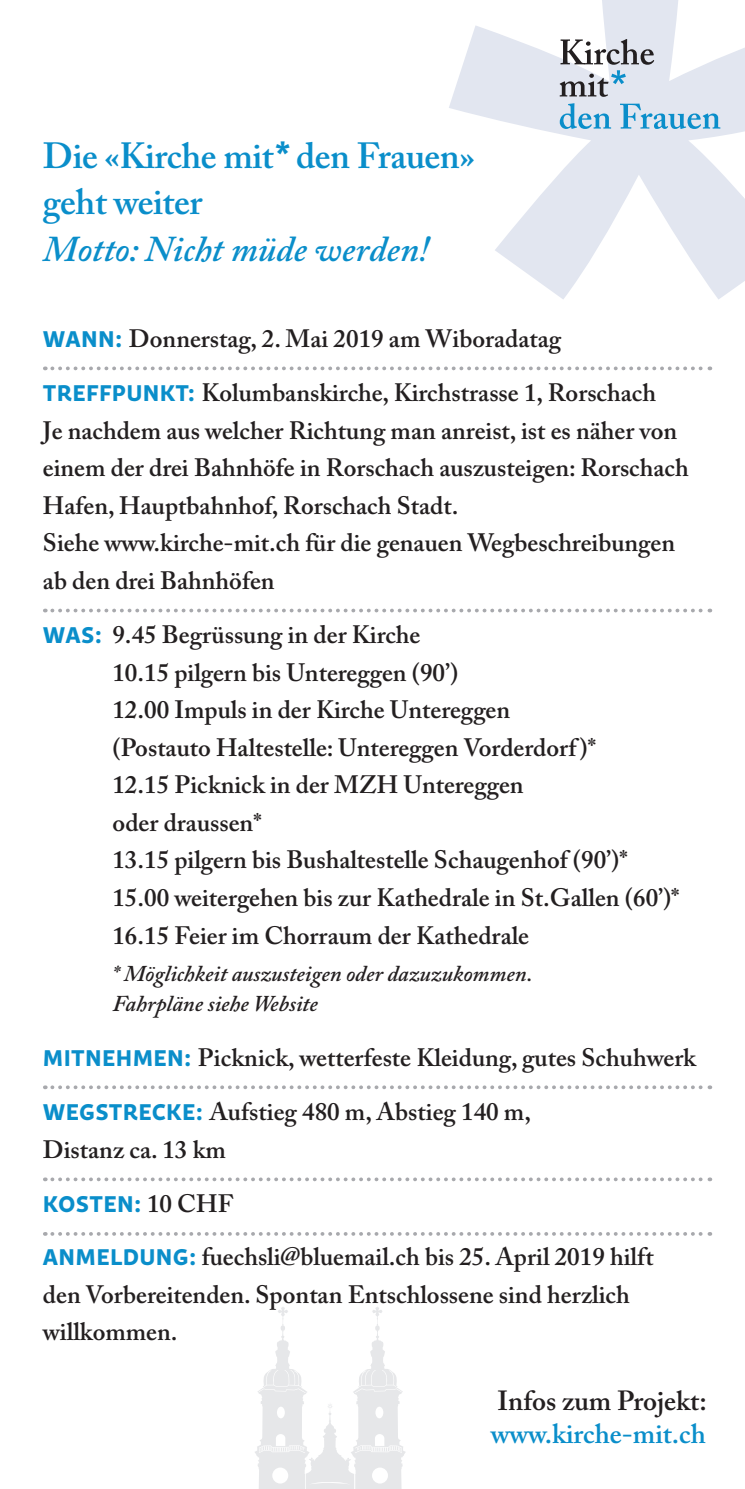
<style>
.page{position:relative;width:745px;height:1489px;background:#fff}
.page>*{position:absolute;margin:0;border:0;box-sizing:border-box;transform-origin:0 0}
.t1{font:600 36.25px/46.8px "Adobe Caslon Pro";letter-spacing:-.01em;color:#0a8eca}
.t2{font:italic 600 36.25px "Adobe Caslon Pro";color:#0a8eca}
.t3{font:600 27.5px "Adobe Caslon Pro";color:#0a8eca}
.t4{font:600 27.5px "Adobe Caslon Pro";color:#231f20}
.t5{font:600 25px/37.5px "Adobe Caslon Pro";color:#231f20}
.t6{font:italic 600 22.5px/30px "Adobe Caslon Pro";color:#231f20}
.t7{font:700 22.5px "Quercus Sans";letter-spacing:.015em;color:#0a8eca}
.s1{font-family:"Arial";font-weight:900}
.s2{font-family:"Quercus Sans";font-weight:700;font-size:22.5px;color:#0a8eca}
.s3{font-family:"Adobe Caslon Pro";font-weight:600;font-size:25px;color:#231f20}
</style>
<div class="page">
<svg style="left:255px;top:1307px;width:150px;height:181px"></svg>
<svg style="left:449px;top:0;width:295px;height:299px;fill:#e2e6f0"></svg>
<svg style="left:559px;top:103px;width:161px;height:26px;background:#a8cee5"></svg>
<svg style="left:559px;top:39px;width:94px;height:58px"></svg>
<svg style="left:52px;top:366px;width:658px;height:4px"></svg>
<svg style="left:52px;top:608px;width:658px;height:4px"></svg>
<svg style="left:52px;top:1085px;width:658px;height:4px"></svg>
<svg style="left:52px;top:1177px;width:658px;height:4px"></svg>
<svg style="left:52px;top:1232px;width:658px;height:3px"></svg>
<h1 class="t1" style="left:43px;top:132px;width:433px">Die «Kirche mit<span class="s1">*</span> den Frauen» geht weiter</h1>
<h1 class="t2" style="left:43px;top:227px;width:387px">Motto: Nicht müde werden!</h1>
<p class="t5" style="left:43px;top:311px;width:614px;line-height:54.5px"><span class="s2">WANN:</span> Donnerstag, 2. Mai 2019 am Wiboradatag<br><span class="s2">TREFFPUNKT:</span> Kolumbanskirche, Kirchstrasse 1, Rorschach</p>
<p class="t5" style="left:43px;top:411px;width:646px">Je nachdem aus welcher Richtung man anreist, ist es näher von einem der drei Bahnhöfe in Rorschach auszusteigen: Rorschach Hafen, Hauptbahnhof, Rorschach Stadt.<br>Siehe www.kirche-mit.ch für die genauen Wegbeschreibungen ab den drei Bahnhöfen</p>
<p class="t5" style="left:112px;top:616px;width:568px;text-indent:-69px"><span class="s2">WAS:</span> 9.45 Begrüssung in der Kirche<br>10.15 pilgern bis Untereggen (90’)<br>12.00 Impuls in der Kirche Untereggen<br>(Postauto Haltestelle: Untereggen Vorderdorf )*<br>12.15 Picknick in der MZH Untereggen<br>oder draussen*<br>13.15 pilgern bis Bushaltestelle Schaugenhof (90’)* 15.00 weitergehen bis zur Kathedrale in St.Gallen (60’)* 16.15 Feier im Chorraum der Kathedrale</p>
<p class="t6" style="left:112px;top:958px;width:421px">* Möglichkeit auszusteigen oder dazuzukommen.<br>Fahrpläne siehe Website</p>
<p class="t5" style="left:43px;top:1029px;width:654px;line-height:54.5px"><span class="s2">MITNEHMEN:</span> Picknick, wetterfeste Kleidung, gutes Schuhwerk<br><span class="s2">WEGSTRECKE:</span> Aufstieg 480 m, Abstieg 140 m,</p>
<p class="t5" style="left:43px;top:1130px;width:184px">Distanz ca. 13 km</p>
<p class="t7" style="left:43px;top:1188px;width:192px">KOSTEN: <span class="s3">10 CHF</span></p>
<p class="t5" style="left:43px;top:1237px;width:612px"><span class="s2">ANMELDUNG:</span> fuechsli@bluemail.ch bis 25. April 2019 hilft den Vorbereitenden. Spontan Entschlossene sind herzlich willkommen.</p>
<p class="t4" style="left:497px;top:1384px;width:210px">Infos zum Projekt:</p>
<p class="t3" style="left:490px;top:1417px;width:216px">www.kirche-mit.ch</p>
</div>
